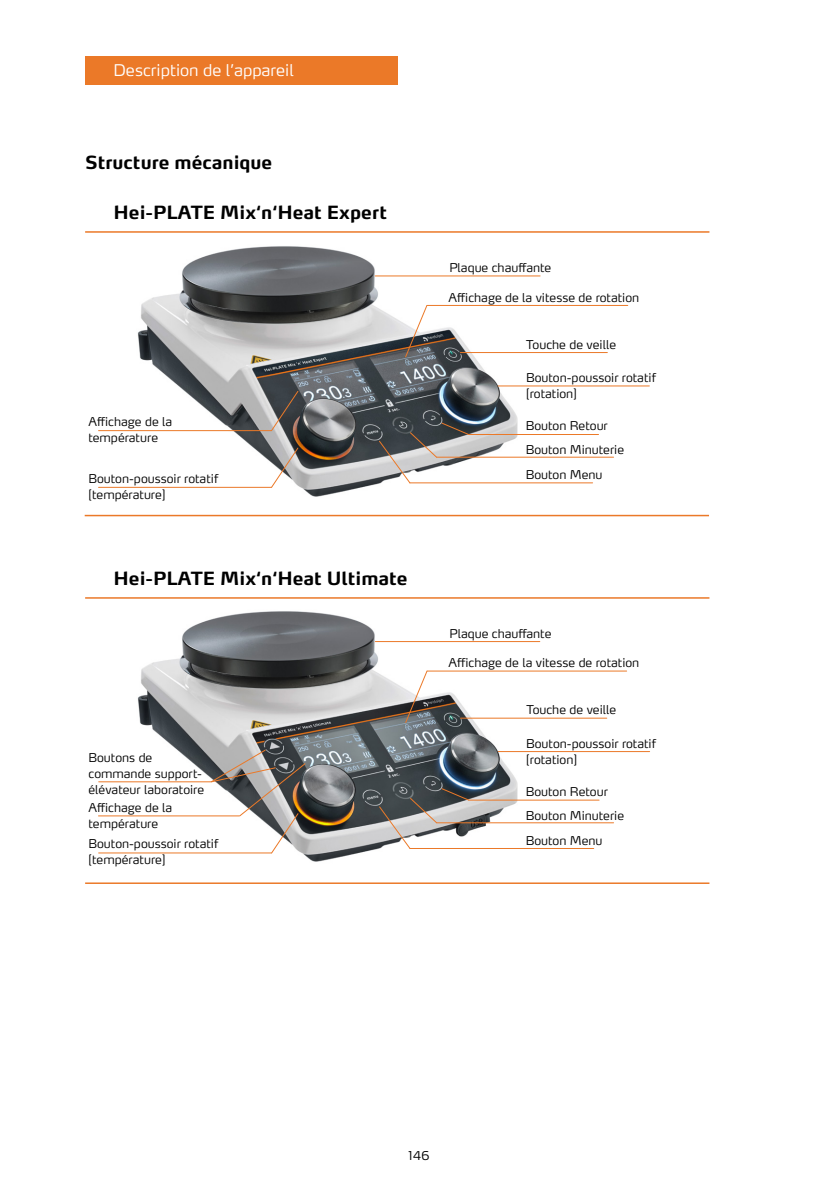
<style>
.page{position:relative;width:840px;height:1191px;background:#fff}
.page>*{position:absolute;margin:0;border:0;box-sizing:border-box;transform-origin:0 0}
.t1{font:700 18px "Max OT";color:#000}
.t2{font:300 16px "Max OT";color:#fff}
.t3{font:300 12px/16px "Max OT";color:#000}
</style>
<div class="page">
<div style="left:85px;top:57px;width:312px;height:28px;background:#eb7928"></div>
<img style="left:137px;top:246px;width:388px;height:251px">
<hr style="left:375px;top:275px;width:165px;height:1px;background:#eb7928">
<hr style="left:427px;top:305px;width:200px;height:1px;background:#eb7928">
<svg style="left:404px;top:304px;width:24px;height:54px"></svg>
<hr style="left:460px;top:352px;width:147px;height:1px;background:#eb7928">
<hr style="left:498px;top:385px;width:151px;height:1px;background:#eb7928">
<hr style="left:468px;top:434px;width:130px;height:1px;background:#eb7928">
<hr style="left:436px;top:457px;width:177px;height:1px;background:#eb7928">
<hr style="left:409px;top:482px;width:183px;height:1px;background:#eb7928">
<svg style="left:378px;top:422px;width:91px;height:62px"></svg>
<hr style="left:98px;top:430px;width:173px;height:1px;background:#eb7928">
<svg style="left:270px;top:390px;width:29px;height:42px"></svg>
<hr style="left:98px;top:487px;width:173px;height:1px;background:#eb7928">
<svg style="left:270px;top:447px;width:29px;height:42px"></svg>
<img style="left:137px;top:611px;width:389px;height:251px">
<hr style="left:375px;top:641px;width:164px;height:1px;background:#eb7928">
<hr style="left:427px;top:670px;width:199px;height:1px;background:#eb7928">
<svg style="left:404px;top:670px;width:24px;height:54px"></svg>
<hr style="left:460px;top:717px;width:146px;height:1px;background:#eb7928">
<hr style="left:498px;top:751px;width:151px;height:1px;background:#eb7928">
<hr style="left:468px;top:799px;width:130px;height:1px;background:#eb7928">
<hr style="left:436px;top:822px;width:177px;height:1px;background:#eb7928">
<hr style="left:409px;top:848px;width:184px;height:1px;background:#eb7928">
<svg style="left:378px;top:787px;width:91px;height:63px"></svg>
<hr style="left:98px;top:815px;width:141px;height:1px;background:#eb7928">
<hr style="left:99px;top:852px;width:172px;height:1px;background:#eb7928">
<hr style="left:99px;top:781px;width:112px;height:1px;background:#eb7928">
<svg style="left:210px;top:748px;width:96px;height:106px"></svg>
<hr style="left:85px;top:231px;width:624px;height:2px;background:#eb7928">
<hr style="left:85px;top:515px;width:623px;height:1px;background:#eb7928">
<hr style="left:85px;top:597px;width:624px;height:1px;background:#eb7928">
<hr style="left:85px;top:882px;width:624px;height:2px;background:#eb7928">
<h2 class="t2" style="left:113px;top:60px;width:182px">Description de l’appareil</h2>
<h1 class="t1" style="left:85px;top:151px;width:189px">Structure mécanique</h1>
<h1 class="t1" style="left:113px;top:201px;width:275px">Hei-PLATE Mix‘n‘Heat Expert</h1>
<p class="t3" style="left:88px;top:413px;width:85px">Affichage de la température</p>
<p class="t3" style="left:88px;top:470px;width:131px">Bouton-poussoir rotatif [température]</p>
<h1 class="t1" style="left:113px;top:566px;width:295px">Hei-PLATE Mix‘n‘Heat Ultimate</h1>
<p class="t3" style="left:88px;top:749px;width:117px">Boutons de commande support&shy;élévateur laboratoire</p>
<p class="t3" style="left:88px;top:799px;width:85px">Affichage de la température</p>
<p class="t3" style="left:88px;top:836px;width:131px">Bouton-poussoir rotatif [température]</p>
<p class="t3" style="left:449px;top:260px;width:103px">Plaque chauffante</p>
<p class="t3" style="left:448px;top:289px;width:192px">Affichage de la vitesse de rotation</p>
<p class="t3" style="left:526px;top:336px;width:91px">Touche de veille</p>
<p class="t3" style="left:525px;top:369px;width:131px">Bouton-poussoir rotatif [rotation]</p>
<p class="t3" style="left:525px;top:413px;width:100px;line-height:24.8px">Bouton Retour<br>Bouton Minuterie<br>Bouton Menu</p>
<p class="t3" style="left:449px;top:625px;width:103px">Plaque chauffante</p>
<p class="t3" style="left:448px;top:654px;width:192px">Affichage de la vitesse de rotation</p>
<p class="t3" style="left:526px;top:702px;width:91px">Touche de veille</p>
<p class="t3" style="left:526px;top:735px;width:131px">Bouton-poussoir rotatif [rotation]</p>
<p class="t3" style="left:525px;top:778px;width:100px;line-height:24.8px">Bouton Retour<br>Bouton Minuterie<br>Bouton Menu</p>
<p class="t3" style="left:408px;top:1147px;width:22px">146</p>
</div>
